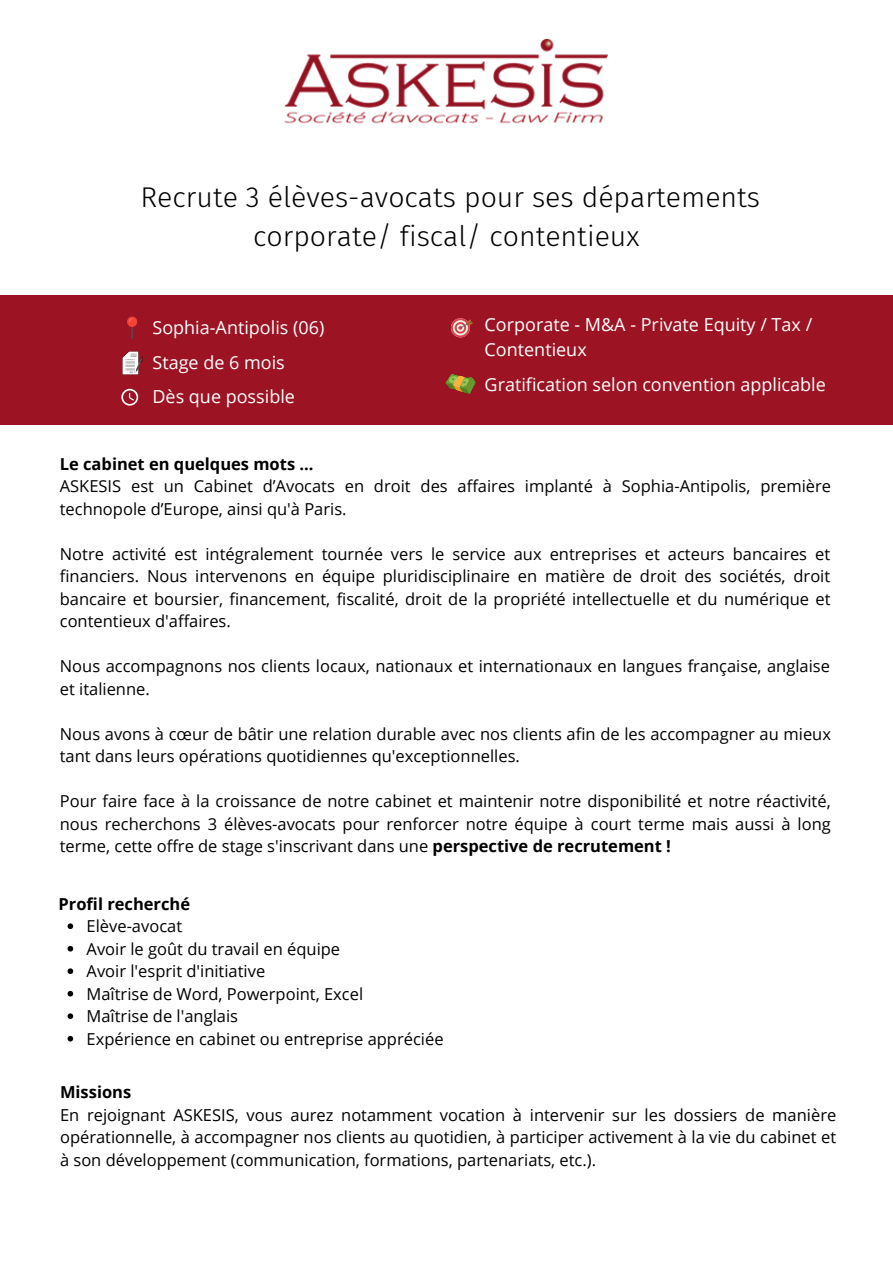
<style>
.page{position:relative;width:893px;height:1264px;background:#fff}
.page>*{position:absolute;margin:0;border:0;box-sizing:border-box;transform-origin:0 0}
.t1{font:300 28.5px/39.3px "Fira Sans";color:#000;text-align:center}
.t2{font:18px/34.8px "Open Sans";color:#fff}
.t3{font:16.5px/22.5px "Open Sans";color:#000}
.t4{font:700 16.5px "Open Sans";color:#000}
.s1{font-weight:700}
</style>
<div class="page">
<img style="left:285px;top:40px;width:322px;height:84px">
<div style="left:0;top:295px;width:892px;height:129px;background:#9c1424"></div>
<svg style="left:127px;top:316px;width:10px;height:23px"></svg>
<img style="left:122px;top:352px;width:21px;height:22px">
<img style="left:445px;top:374px;width:31px;height:19px">
<svg style="left:451px;top:318px;width:22px;height:19px"></svg>
<svg style="left:68px;top:923px;width:5px;height:6px"></svg>
<svg style="left:68px;top:945px;width:5px;height:6px"></svg>
<svg style="left:68px;top:968px;width:5px;height:6px"></svg>
<svg style="left:68px;top:990px;width:5px;height:6px"></svg>
<svg style="left:68px;top:1013px;width:5px;height:6px"></svg>
<svg style="left:68px;top:1035px;width:5px;height:6px"></svg>
<svg style="left:121px;top:389px;width:17px;height:16px"></svg>
<h1 class="t1" style="left:140px;top:177px;width:621px">Recrute 3 élèves-avocats pour ses départements corporate/ fiscal/ contentieux</h1>
<p class="t2" style="left:152px;top:309px;width:173px">Sophia-Antipolis (06)<br>Stage de 6 mois<br>Dès que possible</p>
<p class="t2" style="left:484px;top:311px;width:329px;line-height:25px">Corporate - M&amp;A - Private Equity / Tax /<br>Contentieux</p>
<p class="t2" style="left:484px;top:366px;width:343px">Gratification selon convention applicable</p>
<p class="t4" style="left:60px;top:452px;width:255px">Le cabinet en quelques mots ...</p>
<p class="t3" style="left:60px;top:475px;width:772px">ASKESIS est un Cabinet d’Avocats en droit des affaires implanté à Sophia-Antipolis, première technopole d’Europe, ainsi qu'à Paris.</p>
<p class="t3" style="left:60px;top:542px;width:772px;text-align:justify">Notre activité est intégralement tournée vers le service aux entreprises et acteurs bancaires et financiers. Nous intervenons en équipe pluridisciplinaire en matière de droit des sociétés, droit bancaire et boursier, financement, fiscalité, droit de la propriété intellectuelle et du numérique et contentieux d'affaires.</p>
<p class="t3" style="left:60px;top:654px;width:771px">Nous accompagnons nos clients locaux, nationaux et internationaux en langues française, anglaise et italienne.</p>
<p class="t3" style="left:60px;top:722px;width:772px">Nous avons à cœur de bâtir une relation durable avec nos clients afin de les accompagner au mieux tant dans leurs opérations quotidiennes qu'exceptionnelles.</p>
<p class="t3" style="left:60px;top:789px;width:772px;text-align:justify">Pour faire face à la croissance de notre cabinet et maintenir notre disponibilité et notre réactivité, nous recherchons 3 élèves-avocats pour renforcer notre équipe à court terme mais aussi à long terme, cette offre de stage s'inscrivant dans une <span class="s1">perspective de recrutement !</span></p>
<p class="t4" style="left:59px;top:892px;width:133px">Profil recherché</p>
<p class="t3" style="left:87px;top:914px;width:358px">Elève-avocat<br>Avoir le goût du travail en équipe<br>Avoir l'esprit d'initiative<br>Maîtrise de Word, Powerpoint, Excel<br>Maîtrise de l'anglais<br>Expérience en cabinet ou entreprise appréciée</p>
<p class="t4" style="left:60px;top:1080px;width:73px">Missions</p>
<p class="t3" style="left:60px;top:1102px;width:777px;text-align:justify">En rejoignant ASKESIS, vous aurez notamment vocation à intervenir sur les dossiers de manière opérationnelle, à accompagner nos clients au quotidien, à participer activement à la vie du cabinet et à son développement (communication, formations, partenariats, etc.).</p>
</div>
